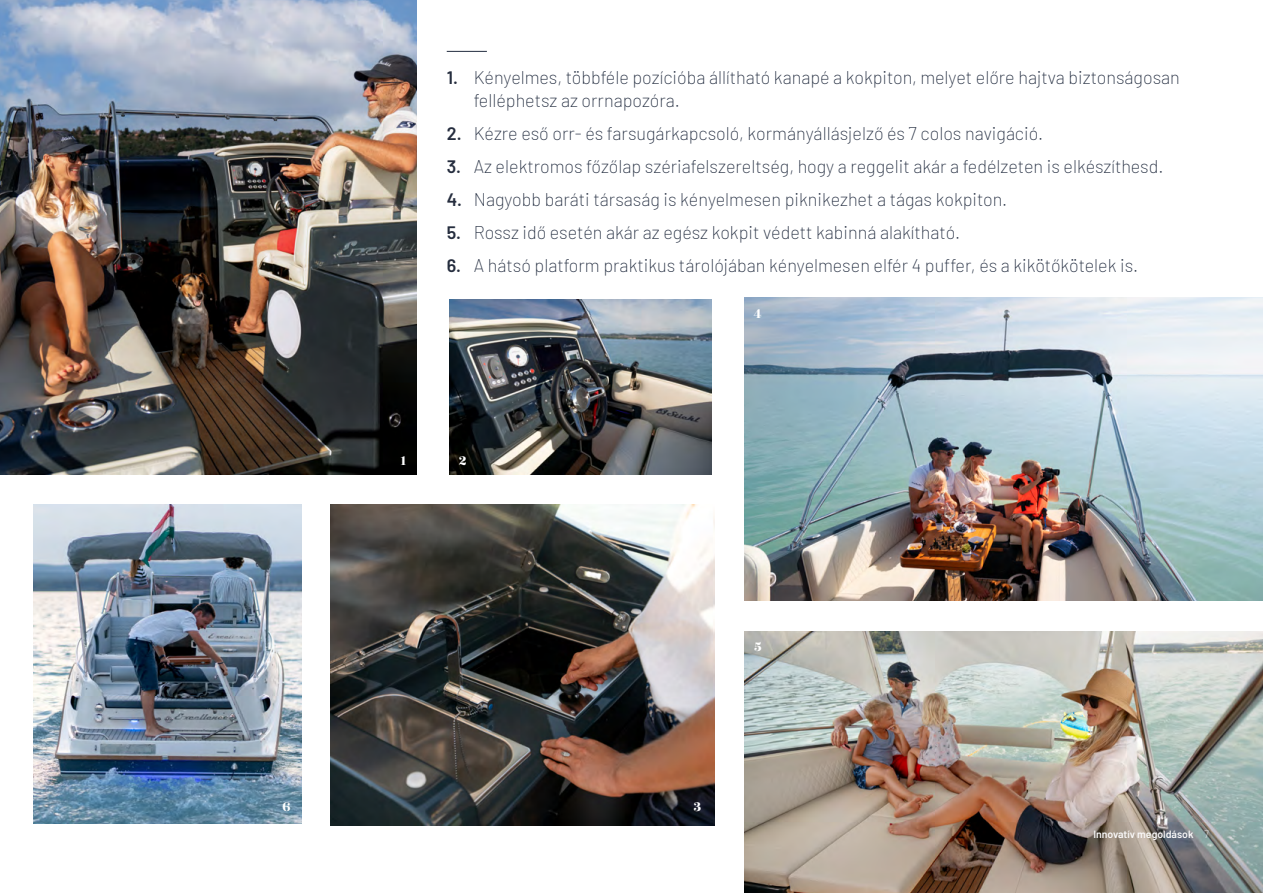
<style>
.page{position:relative;width:1263px;height:893px;background:#fff}
.page>*{position:absolute;margin:0;border:0;box-sizing:border-box;transform-origin:0 0}
.t1{font:200 18px/22.5px "Barlow";color:#232d40}
.t2{font:15px "Rozha One";color:#fff}
.t3{font:600 10.5px "Barlow";color:#faf9f9}
.s1{font-weight:600;color:#252d3e}
.s2{font-weight:200}
</style>
<div class="page">
<img style="left:0;top:0;width:417px;height:474px">
<img style="left:745px;top:632px;width:518px;height:261px">
<img style="left:449px;top:299px;width:263px;height:175px">
<img style="left:33px;top:505px;width:268px;height:318px">
<img style="left:745px;top:297px;width:518px;height:304px">
<hr style="left:447px;top:51px;width:40px;height:1px;background:#232d40">
<img style="left:330px;top:504px;width:384px;height:321px">
<p class="t2" style="left:282px;top:796px;width:10px">6</p>
<p class="t1" style="left:474px;top:65px;width:708px;text-indent:-27px"><span class="s1">1.</span> Kényelmes, többféle pozícióba állítható kanapé a kokpiton, melyet előre hajtva biztonságosan felléphetsz az orrnapozóra.</p>
<p class="t1" style="left:447px;top:121px;width:598px"><span class="s1">2.</span> Kézre eső orr- és farsugárkapcsoló, kormányállásjelző és 7 colos navigáció.</p>
<p class="t1" style="left:447px;top:154px;width:718px"><span class="s1">3.</span> Az elektromos főzőlap szériafelszereltség, hogy a reggelit akár a fedélzeten is elkészíthesd.</p>
<p class="t1" style="left:447px;top:187px;width:562px"><span class="s1">4.</span> Nagyobb baráti társaság is kényelmesen piknikezhet a tágas kokpiton.</p>
<p class="t1" style="left:447px;top:220px;width:515px"><span class="s1">5.</span> Rossz idő esetén akár az egész kokpit védett kabinná alakítható.</p>
<p class="t1" style="left:447px;top:253px;width:693px"><span class="s1">6.</span> A hátsó platform praktikus tárolójában kényelmesen elfér 4 puffer, és a kikötőkötelek is.</p>
<p class="t2" style="left:401px;top:450px;width:7px">1</p>
<p class="t2" style="left:459px;top:450px;width:9px">2</p>
<p class="t2" style="left:754px;top:303px;width:9px">4</p>
<p class="t2" style="left:754px;top:636px;width:9px">5</p>
<p class="t2" style="left:693px;top:796px;width:9px">3</p>
<p class="t3" style="left:1093px;top:826px;width:117px">Innovatív megoldások <span class="s2">7</span></p>
</div>
